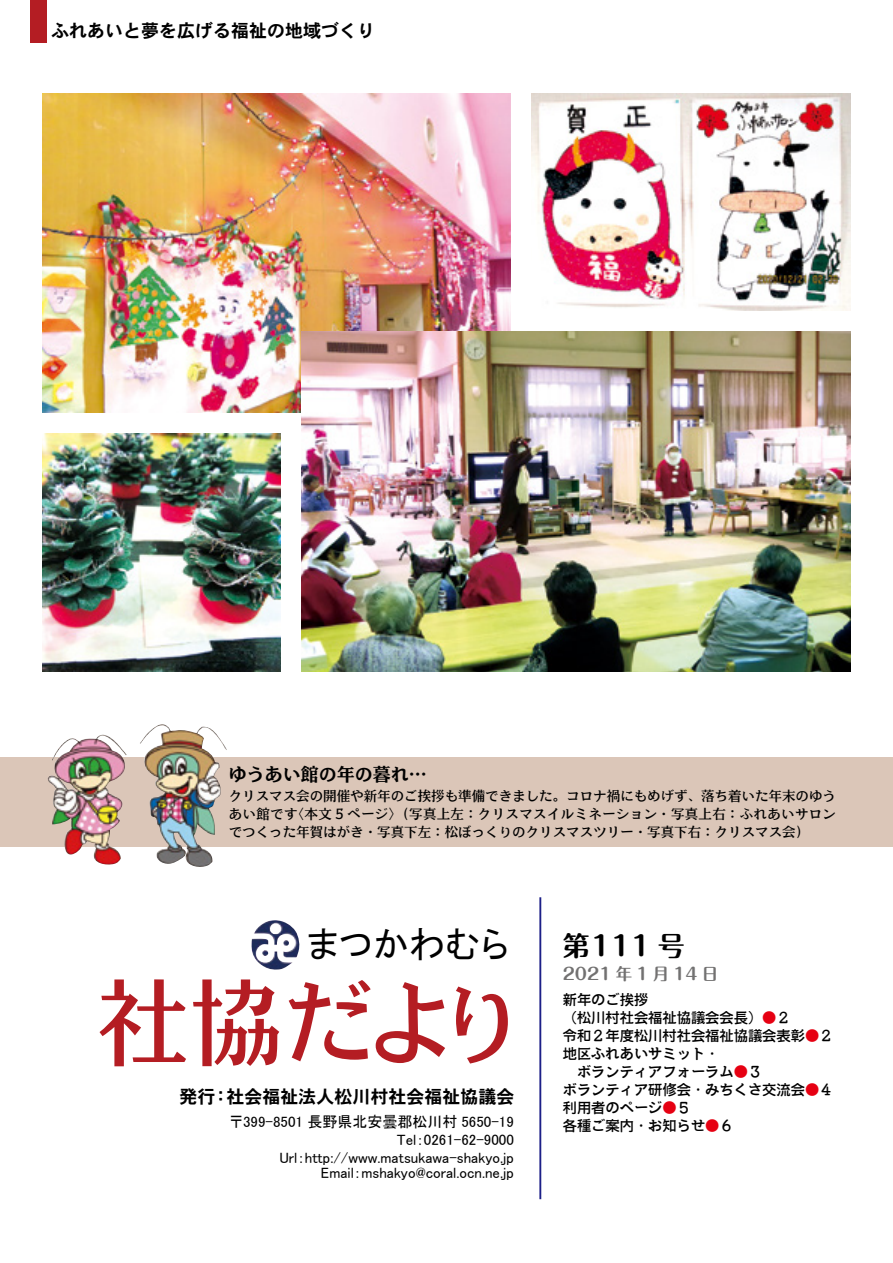
<style>
.page{position:relative;width:893px;height:1263px;background:#fff}
.page>*{position:absolute;margin:0;border:0;box-sizing:border-box;transform-origin:0 0}
.t1{font:93px "Keage W5 90 msp RKSJ H";letter-spacing:-.065em;color:#b41d23}
.t2{font:36px "MS P Gothic";color:#000}
.t3{font:700 27px "Maru Fo Pro";color:#000}
.t4{font:18px "DFHS Gothic W7 WINP RKSJ H";color:#000}
.t5{font:18px "Keage W7 90 msp RKSJ H";color:#000}
.t6{font:700 16.5px "Maru Fo Pro";color:#727171}
.t7{font:15px/18px "MS P Gothic";color:#000;text-align:right}
.t8{font:14.25px/18px "Oike W5 90 msp RKSJ H";color:#000}
.t9{font:13.5px/18px "Keage W5 90 msp RKSJ H";color:#000;text-align:right}
.s1{color:#e60012}
</style>
<div class="page">
<div style="left:0;top:757px;width:893px;height:89px;background:#dbc6b8"></div>
<img style="left:251px;top:920px;width:49px;height:50px">
<hr style="left:539px;top:897px;width:2px;height:302px;background:#1d2088">
<div style="left:30px;top:0;width:16px;height:42px;background:#b41d23"></div>
<img style="left:43px;top:434px;width:238px;height:238px">
<img style="left:531px;top:94px;width:319px;height:216px">
<img style="left:43px;top:94px;width:467px;height:318px">
<img style="left:48px;top:724px;width:179px;height:143px">
<img style="left:302px;top:332px;width:548px;height:340px">
<h3 class="t4" style="left:51px;top:22px;width:325px">ふれあいと夢を広げる福祉の地域づくり</h3>
<h3 class="t5" style="left:229px;top:765px;width:199px">ゆうあい館の年の暮れ...</h3>
<p class="t9" style="left:229px;top:788px;width:609px">クリスマス会の開催や新年のご挨拶も準備できました。コロナ禍にもめげず、落ち着いた年末のゆう〈本文 5 ページ〉（写真上左：クリスマスイルミネーション・写真上右：ふれあいサロン</p>
<p class="t9" style="left:229px;top:806px;width:582px;text-align:left">あい館です<br>でつくった年賀はがき・写真下左：松ぼっくりのクリスマスツリー・写真下右：クリスマス会(</p>
<h2 class="t2" style="left:307px;top:926px;width:204px">まつかわむら</h2>
<h1 class="t1" style="left:96px;top:976px;width:433px">社協だより</h1>
<h3 class="t4" style="left:226px;top:1088px;width:290px">社会福祉法人松川村社会福祉協議会</h3>
<h3 class="t4" style="left:180px;top:1088px;width:37px">発行</h3>
<h3 class="t4" style="left:212px;top:1088px;width:19px">：</h3>
<p class="t7" style="left:229px;top:1113px;width:287px">〒399-8501 長野県北安曇郡松川村 5650-19<br>Tel：0261-62-9000<br>Url：http://www.matsukawa-shakyo j p.</p>
<p class="t7" style="left:321px;top:1164px;width:194px">Email：mshakyo@coral.ocn.ne j p.</p>
<h3 class="t3" style="left:563px;top:924px;width:124px">第111 号</h3>
<p class="t6" style="left:563px;top:960px;width:157px">2021 年 1 月 14 日</p>
<p class="t8" style="left:563px;top:991px;width:272px">新年のご挨拶<br>（松川村社会福祉協議会会長(<span class="s1">●</span>２<br>令和２年度松川村社会福祉協議会表彰<span class="s1">●</span>２地区ふれあいサミット・<br>　ボランティアフォーラム<span class="s1">●</span>３<br>ボランティア研修会・みちくさ交流会<span class="s1">●</span>４利用者のページ<span class="s1">●</span>５<br>各種ご案内・お知らせ<span class="s1">●</span>６</p>
</div>
